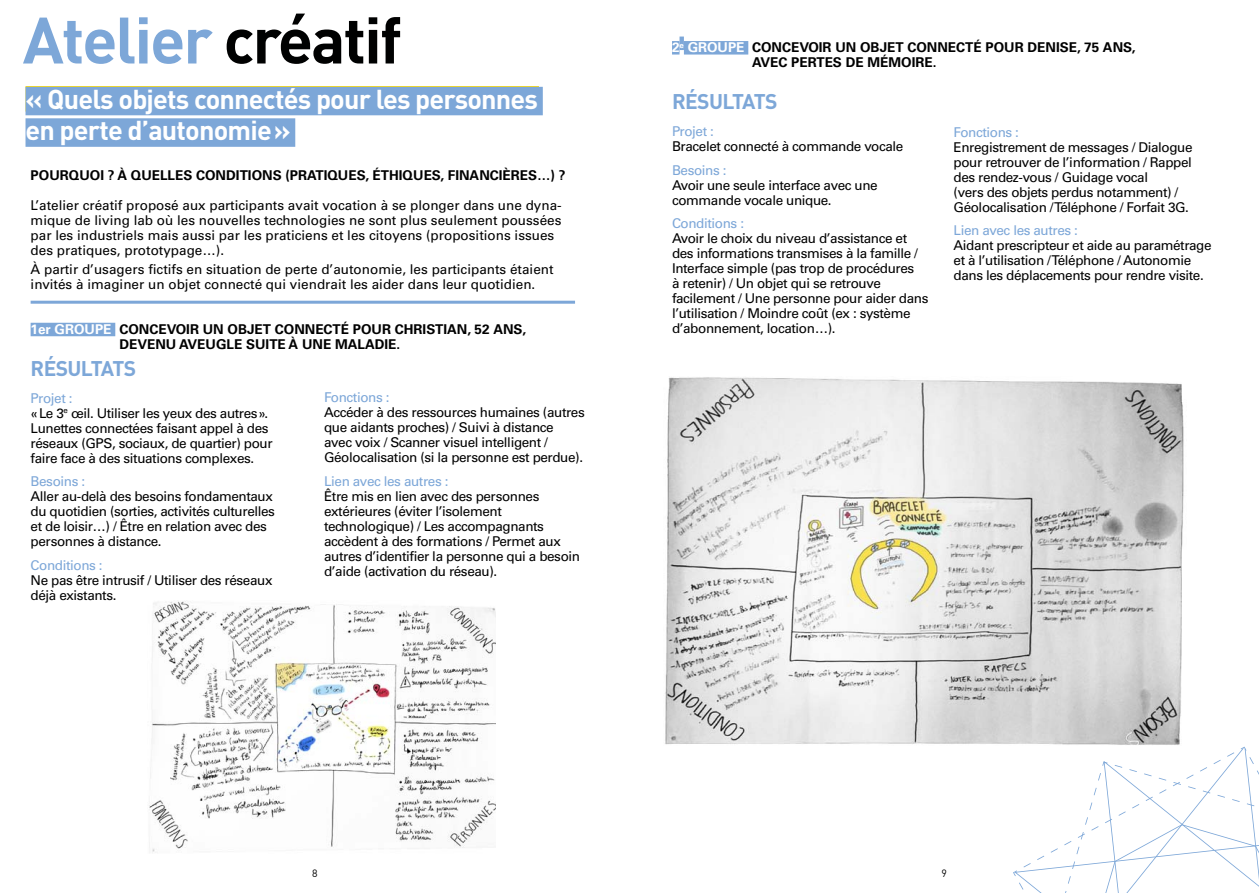
<style>
.page{position:relative;width:1259px;height:893px;background:#fff}
.page>*{position:absolute;margin:0;border:0;box-sizing:border-box;transform-origin:0 0}
.t1{font:700 64.5px "DIN";letter-spacing:-.03em;color:#7da7d8}
.t2{font:700 27px/31.5px "DIN";letter-spacing:-.03em;color:#fff}
.t3{font:700 21px "DIN";letter-spacing:-.03em;color:#7da7d8}
.t4{font:13.5px/15px "Univers LT Std";letter-spacing:-.03em;color:#000}
.t5{font:13.5px/15px "Univers LT Std";color:#000}
.t6{font:700 13.5px/15px "Univers LT Std";color:#000}
.t7{font:13.5px "Univers LT Std";letter-spacing:-.03em;color:#7da7d8}
.t8{font:10.5px "DIN";color:#000}
.s1{color:#000101}
.s2{color:#fff}
.s3{color:#7da7d8}
</style>
<div class="page">
<div style="left:26px;top:86px;width:513px;height:26px;background:#e6d334"></div>
<div style="left:26px;top:87px;width:517px;height:28px;background:#7da7d8"></div>
<div style="left:26px;top:118px;width:269px;height:29px;background:#7da7d8"></div>
<div style="left:31px;top:323px;width:84px;height:13px;background:#7da7d8"></div>
<img style="left:149px;top:601px;width:347px;height:251px">
<div style="left:672px;top:41px;width:7px;height:14px;background:#7da7d8"></div>
<div style="left:679px;top:37px;width:5px;height:13px;background:#7da7d8"></div>
<div style="left:684px;top:41px;width:64px;height:14px;background:#7da7d8"></div>
<img style="left:665px;top:377px;width:519px;height:368px">
<svg style="left:1013px;top:747px;width:246px;height:146px"></svg>
<hr style="left:31px;top:301px;width:544px;height:3px;background:#7da7d8">
<h1 class="t1" style="left:23px;top:-2px;width:381px">Atelier <span class="s1">créatif</span></h1>
<h2 class="t2" style="left:26px;top:82px;width:514px">« Quels objets connectés pour les personnes en perte d’autonomie»</h2>
<p class="t6" style="left:31px;top:168px;width:536px">POURQUOI ? À QUELLES CONDITIONS (PRATIQUES, ÉTHIQUES, FINANCIÈRES…) ?</p>
<p class="t5" style="left:31px;top:198px;width:532px">L’atelier créatif proposé aux participants avait vocation à se plonger dans une dyna&shy;mique de living lab où les nouvelles technologies ne sont plus seulement poussées par les industriels mais aussi par les praticiens et les citoyens (propositions issues des pratiques, prototypage…).</p>
<p class="t5" style="left:31px;top:262px;width:524px">à partir d’usagers fictifs en situation de perte d’autonomie, les participants étaient invités à imaginer un objet connecté qui viendrait les aider dans leur quotidien.</p>
<p class="t6" style="left:119px;top:322px;width:408px;text-indent:-89px"><span class="s2">1ER GROUPE</span> CONCEVOIR UN OBJET CONNECTÉ POUR CHRISTIAN, 52 ANS,<br>DEVENU AVEUGLE SUITE À UNE MALADIE.</p>
<h3 class="t3" style="left:31px;top:354px;width:105px">rés ultats</h3>
<p class="t4" style="left:31px;top:390px;width:243px"><span class="s3">Projet :<br></span>«Le 3<sup>e</sup> œil. Utiliser les yeux des autres».<br>Lunettes connectées faisant appel à des réseaux (GPS, sociaux, de quartier) pour faire face à des situations complexes.</p>
<p class="t7" style="left:31px;top:473px;width:56px">Besoins :</p>
<p class="t4" style="left:31px;top:489px;width:246px">Aller au‐delà des besoins fondamentaux du quotidien (sorties, activités culturelles et de loisir…) / être en relation avec des personnes à distance.</p>
<p class="t7" style="left:31px;top:557px;width:74px">Conditions :</p>
<p class="t4" style="left:31px;top:572px;width:243px">Ne pas être intrusif / Utiliser des réseaux déjà existants.</p>
<p class="t7" style="left:324px;top:389px;width:67px">Fonctions :</p>
<p class="t4" style="left:324px;top:405px;width:262px">Accéder à des ressources humaines (autres que aidants proches) / Suivi à distance avec voix / Scanner visuel intelligent / Géolocalisation (si la personne est perdue).</p>
<p class="t7" style="left:324px;top:473px;width:126px">Lien avec les autres :</p>
<p class="t4" style="left:324px;top:489px;width:257px">être mis en lien avec des personnes extérieures (éviter l’isolement technologique) / Les accompagnants accèdent à des formations / Permet aux autres d’identifier la personne qui a besoin d’aide (activation du réseau).</p>
<p class="t6" style="left:752px;top:40px;width:385px;text-indent:-80px"><span class="s2">2</span><sup>E</sup> <span class="s2">GROUPE</span> CONCEVOIR UN OBJET CONNECTÉ POUR DENISE, 75 ANS,<br>AVEC PERTES DE MÉMOIRE.</p>
<h3 class="t3" style="left:672px;top:88px;width:105px">rés ultats</h3>
<p class="t7" style="left:672px;top:123px;width:43px">Projet :</p>
<p class="t4" style="left:672px;top:139px;width:233px">Bracelet connecté à commande vocale</p>
<p class="t7" style="left:672px;top:162px;width:56px">Besoins :</p>
<p class="t4" style="left:672px;top:177px;width:207px">Avoir une seule interface avec une commande vocale unique.</p>
<p class="t7" style="left:672px;top:215px;width:74px">Conditions :</p>
<p class="t4" style="left:672px;top:231px;width:258px">Avoir le choix du niveau d’assistance et des informations transmises à la famille / Interface simple (pas trop de procédures<br>à retenir) / Un objet qui se retrouve facilement / Une personne pour aider dans l’utilisation / Moindre coût (ex : système d’abonnement, location…).</p>
<p class="t7" style="left:953px;top:124px;width:67px">Fonctions :</p>
<p class="t4" style="left:953px;top:139px;width:240px">Enregistrement de messages / Dialogue pour retrouver de l’information / Rappel des rendez‐vous / Guidage vocal<br>(vers des objets perdus notamment) / Géolocalisation / Téléphone / Forfait 3G.</p>
<p class="t7" style="left:953px;top:222px;width:126px">Lien avec les autres :</p>
<p class="t4" style="left:953px;top:238px;width:259px">Aidant prescripteur et aide au paramétrage et à l’utilisation / Téléphone / Autonomie dans les déplacements pour rendre visite.</p>
<p class="t8" style="left:312px;top:866px;width:7px">8</p>
<p class="t8" style="left:941px;top:866px;width:7px">9</p>
</div>
